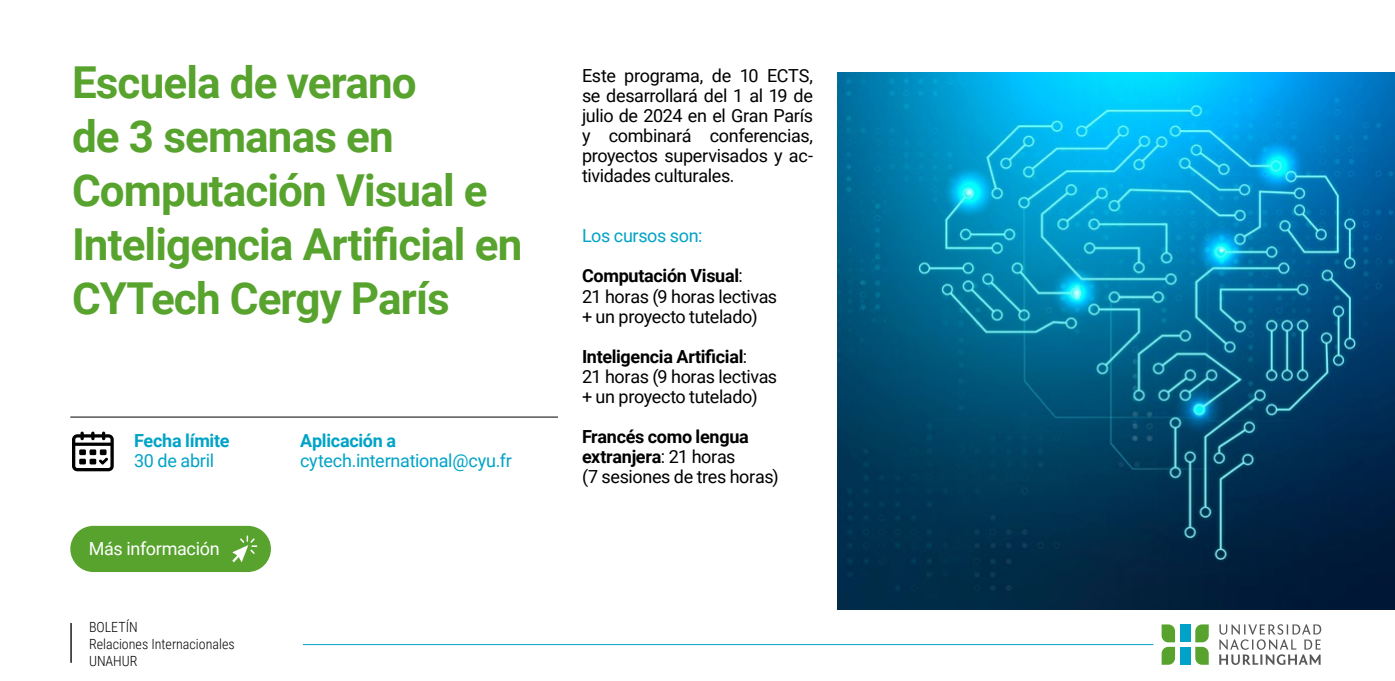
<style>
.page{position:relative;width:1395px;height:681px;background:#fff}
.page>*{position:absolute;margin:0;border:0;box-sizing:border-box;transform-origin:0 0}
.t1{font:700 44px/54px "Roboto";letter-spacing:-.02em;color:#57a32e}
.t2{font:18px/20px "Roboto";letter-spacing:-.02em;color:#000}
.t3{font:18px "Roboto";letter-spacing:-.015em;color:#00a3c7}
.t4{font:700 18px "Roboto";letter-spacing:-.015em;color:#00a3c7}
.t5{font:18px "Roboto";letter-spacing:-.015em;color:#fff}
.t6{font:300 14px/16.8px "Roboto Condensed";color:#000}
.s1{font-weight:700}
</style>
<div class="page">
<svg style="left:1195px;top:624px;width:13px;height:40px"></svg>
<svg style="left:1161px;top:624px;width:14px;height:40px"></svg>
<div style="left:1179px;top:624px;width:11px;height:18px;background:#00a3c7"></div>
<div style="left:1179px;top:646px;width:11px;height:18px;background:#00a3c7"></div>
<svg style="left:1219px;top:624px;width:102px;height:40px"></svg>
<hr style="left:303px;top:643px;width:850px;height:1px;background:#00a3c7">
<hr style="left:70px;top:622px;width:2px;height:40px;background:#1c1c1c">
<div style="left:70px;top:525px;width:201px;height:46px;background:#57a32e;border-radius:23px"></div>
<svg style="left:232px;top:535px;width:25px;height:27px"></svg>
<svg style="left:72px;top:431px;width:42px;height:40px"></svg>
<hr style="left:70px;top:416px;width:488px;height:1px;background:#000">
<img style="left:837px;top:72px;width:558px;height:537px">
<h1 class="t1" style="left:72px;top:54px;width:452px">Escuela de verano<br>de 3 semanas en<br>Computación Visual e<br>Inteligencia Artificial en<br>CYTech Cergy París</h1>
<p class="t4" style="left:134px;top:428px;width:97px">Fecha límite</p>
<p class="t3" style="left:134px;top:448px;width:82px">30 de abril</p>
<p class="t5" style="left:89px;top:535px;width:133px">Más información</p>
<p class="t6" style="left:89px;top:618px;width:147px">BOLETÍN<br>Relaciones Internacionales<br>UNAHUR</p>
<p class="t4" style="left:300px;top:428px;width:98px">Aplicación a</p>
<p class="t3" style="left:300px;top:448px;width:213px">cytech.international@cyu.fr</p>
<p class="t2" style="left:582px;top:65px;width:232px;text-align:justify">Este programa, de 10 ECTS, se desarrollará del 1 al 19 de julio de 2024 en el Gran París y combinará conferencias, proyectos supervisados y ac&shy;tividades culturales.</p>
<p class="t3" style="left:582px;top:223px;width:122px">Los cursos son:</p>
<p class="t2" style="left:582px;top:265px;width:197px"><span class="s1">Computación Visual</span>:<br>21 horas (9 horas lectivas + un proyecto tutelado)</p>
<p class="t2" style="left:582px;top:345px;width:197px"><span class="s1">Inteligencia Artificial</span>:<br>21 horas (9 horas lectivas + un proyecto tutelado)</p>
<p class="t2" style="left:582px;top:425px;width:198px"><span class="s1">Francés como lengua extranjera</span>: 21 horas<br>(7 sesiones de tres horas)</p>
</div>
